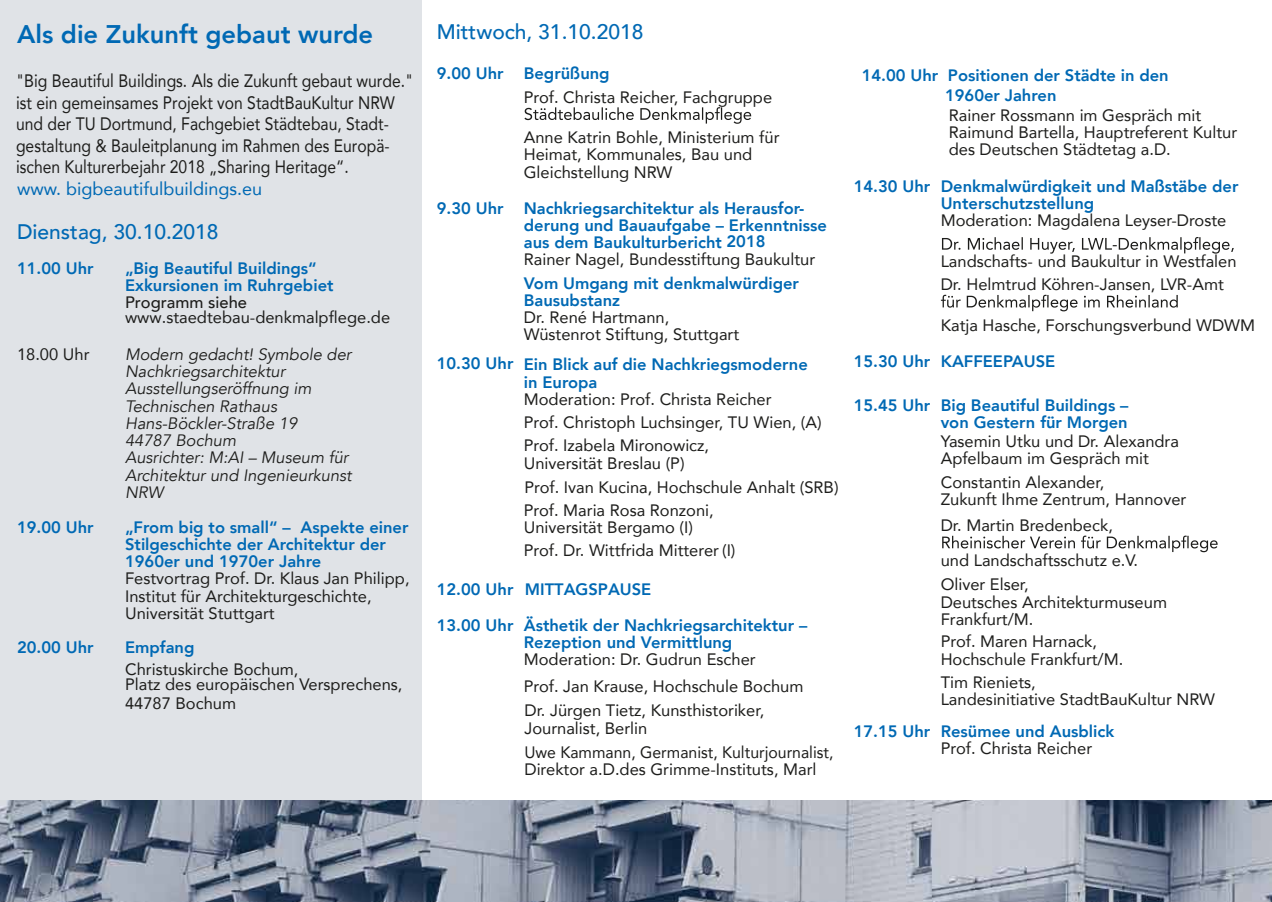
<style>
.page{position:relative;width:1272px;height:902px;background:#fff}
.page>*{position:absolute;margin:0;border:0;box-sizing:border-box;transform-origin:0 0}
.t1{font:800 25.5px "Avenir";color:#0069b4}
.t2{font:500 21px "Avenir";color:#0069b4}
.t3{font:18px/21.6px "Avenir";color:#1d1d1b;scale:.87 1}
.t4{font:18px "Avenir";color:#0069b4}
.t5{font:16.5px/17.2px "Avenir";color:#1d1d1b}
.t6{font:800 16.5px/17.2px "Avenir";color:#0069b4}
.t7{font:italic 16.5px/17.2px "Avenir";color:#1d1d1b}
.t8{font:16.5px/17.2px "Avenir";color:#1d1d1b;scale:.96 1}
.t9{font:500 16.5px "Avenir";color:#1d1d1b}
</style>
<div class="page">
<div style="left:0;top:0;width:422px;height:800px;background:#e0e3e7"></div>
<svg style="left:524px;top:107px;width:227px;height:17px"></svg>
<svg style="left:942px;top:237px;width:291px;height:16px"></svg>
<svg style="left:940px;top:295px;width:237px;height:16px"></svg>
<svg style="left:942px;top:535px;width:275px;height:17px"></svg>
<img style="left:0;top:800px;width:1271px;height:101px">
<h1 class="t1" style="left:17px;top:14px;width:358px">Als die Zukunft gebaut wurde</h1>
<p class="t3" style="left:16px;top:69px;width:458px">"Big Beautiful Buildings. Als die Zukunft gebaut wurde." ist ein gemeinsames Projekt von StadtBauKultur NRW und der TU Dortmund, Fachgebiet Städtebau, Stadt&shy;gestaltung &amp; Bauleitplanung im Rahmen des Europä&shy;ischen Kulturerbejahr 2018 „Sharing Heritage“.</p>
<p class="t4" style="left:17px;top:175px;width:247px">www. bigbeautifulbuildings.eu</p>
<p class="t2" style="left:17px;top:214px;width:203px">Dienstag, 30.10.2018</p>
<p class="t6" style="left:17px;top:259px;width:78px">11.00 Uhr</p>
<p class="t6" style="left:125px;top:259px;width:210px">„Big Beautiful Buildings“<br>Exkursionen im Ruhrgebiet</p>
<p class="t9" style="left:125px;top:288px;width:123px">Programm siehe</p>
<p class="t5" style="left:17px;top:345px;width:74px">18.00 Uhr</p>
<p class="t7" style="left:125px;top:346px;width:228px">Modern gedacht! Symbole der<br>Nachkriegsarchitektur<br>Ausstellungseröffnung im<br>Technischen Rathaus<br>Hans-Böckler-Straße 19<br>44787 Bochum<br>Ausrichter: M:AI – Museum für<br>Architektur und Ingenieurkunst<br>NRW</p>
<p class="t6" style="left:17px;top:518px;width:78px">19.00 Uhr</p>
<p class="t6" style="left:125px;top:518px;width:285px">„From big to small“ – Aspekte einer<br>Stilgeschichte der Architektur der<br>1960er und 1970er Jahre</p>
<p class="t5" style="left:125px;top:569px;width:286px">Festvortrag Prof. Dr. Klaus Jan Philipp,<br>Institut für Architekturgeschichte,<br>Universität Stuttgart</p>
<p class="t6" style="left:17px;top:639px;width:78px">20.00 Uhr</p>
<p class="t6" style="left:125px;top:639px;width:71px">Empfang</p>
<p class="t5" style="left:125px;top:661px;width:279px;line-height:15.3px">Christuskirche Bochum,<br>Platz des europäischen Versprechens,</p>
<p class="t5" style="left:125px;top:694px;width:113px">44787 Bochum</p>
<p class="t5" style="left:125px;top:308px;width:266px">www.staedtebau-denkmalpflege.de</p>
<p class="t2" style="left:437px;top:13px;width:208px">Mittwoch, 31.10.2018</p>
<p class="t6" style="left:437px;top:65px;width:174px">9.00 Uhr Begrüßung</p>
<p class="t5" style="left:524px;top:88px;width:250px">Prof. Christa Reicher, Fachgruppe</p>
<p class="t5" style="left:524px;top:128px;width:257px">Anne Katrin Bohle, Ministerium für<br>Heimat, Kommunales, Bau und<br>Gleichstellung NRW</p>
<p class="t6" style="left:524px;top:199px;width:305px;text-indent:-87px">9.30 Uhr Nachkriegsarchitektur als Herausfor&shy;derung und Bauaufgabe – Erkenntnisse aus dem Baukulturbericht 2018</p>
<p class="t5" style="left:524px;top:250px;width:293px">Rainer Nagel, Bundesstiftung Baukultur</p>
<p class="t6" style="left:524px;top:274px;width:277px">Vom Umgang mit denkmalwürdiger<br>Bausubstanz</p>
<p class="t5" style="left:524px;top:308px;width:217px">Dr. René Hartmann,<br>Wüstenrot Stiftung, Stuttgart</p>
<p class="t6" style="left:524px;top:356px;width:285px;text-indent:-87px">10.30 Uhr Ein Blick auf die Nachkriegsmoderne in Europa</p>
<p class="t5" style="left:524px;top:387px;width:299px;line-height:23.2px">Moderation: Prof. Christa Reicher<br>Prof. Christoph Luchsinger, TU Wien, (A)<br>Prof. Izabela Mironowicz,</p>
<p class="t5" style="left:524px;top:454px;width:162px">Universität Breslau (P)</p>
<p class="t5" style="left:524px;top:501px;width:191px">Prof. Maria Rosa Ronzoni,<br>Universität Bergamo (I)</p>
<p class="t5" style="left:524px;top:478px;width:316px">Prof. Ivan Kucina, Hochschule Anhalt (SRB)</p>
<p class="t5" style="left:524px;top:541px;width:213px">Prof. Dr. Wittfrida Mitterer (I)</p>
<p class="t6" style="left:437px;top:571px;width:372px;line-height:36px">12.00 Uhr<br>13.00 Uhr Ästhetik der Nachkriegsarchitektur –</p>
<p class="t6" style="left:524px;top:633px;width:210px">Rezeption und Vermittlung</p>
<p class="t5" style="left:524px;top:646px;width:281px;line-height:26.2px">Moderation: Dr. Gudrun Escher<br>Prof. Jan Krause, Hochschule Bochum</p>
<p class="t6" style="left:525px;top:580px;width:128px">MITTAGSPAUSE</p>
<p class="t5" style="left:524px;top:701px;width:241px">Dr. Jürgen Tietz, Kunsthistoriker,<br>Journalist, Berlin</p>
<p class="t8" style="left:524px;top:742px;width:323px">Uwe Kammann, Germanist, Kulturjournalist,<br>Direktor a.D.des Grimme-Instituts, Marl</p>
<p class="t6" style="left:945px;top:65px;width:225px;line-height:19.8px;text-indent:-83px">14.00 Uhr Positionen der Städte in den<br>1960er Jahren</p>
<p class="t5" style="left:948px;top:106px;width:290px">Rainer Rossmann im Gespräch mit<br>Raimund Bartella, Hauptreferent Kultur des Deutschen Städtetag a.D.</p>
<p class="t6" style="left:940px;top:177px;width:299px;text-indent:-87px">14.30 Uhr Denkmalwürdigkeit und Maßstäbe der<br>Unterschutzstellung</p>
<p class="t5" style="left:940px;top:211px;width:287px">Moderation: Magdalena Leyser-Droste</p>
<p class="t5" style="left:940px;top:249px;width:297px;line-height:23.2px">Landschafts- und Baukultur in Westfalen<br>Dr. Helmtrud Köhren-Jansen, LVR-Amt</p>
<p class="t5" style="left:940px;top:316px;width:316px">Katja Hasche, Forschungsverbund WDWM</p>
<p class="t6" style="left:853px;top:353px;width:203px">15.30 Uhr KAFFEEPAUSE</p>
<p class="t6" style="left:853px;top:396px;width:276px;text-align:right">15.45 Uhr Big Beautiful Buildings – von Gestern für Morgen</p>
<p class="t5" style="left:940px;top:432px;width:240px">Yasemin Utku und Dr. Alexandra<br>Apfelbaum im Gespräch mit</p>
<p class="t5" style="left:940px;top:472px;width:247px">Constantin Alexander,<br>Zukunft Ihme Zentrum, Hannover</p>
<p class="t5" style="left:940px;top:507px;width:199px;line-height:34.5px">Dr. Martin Bredenbeck, und Landschaftsschutz e.V.</p>
<p class="t5" style="left:940px;top:575px;width:228px">Oliver Elser,<br>Deutsches Architekturmuseum</p>
<p class="t5" style="left:940px;top:632px;width:184px">Prof. Maren Harnack,<br>Hochschule Frankfurt/M.</p>
<p class="t5" style="left:940px;top:673px;width:276px">Tim Rieniets,<br>Landesinitiative StadtBauKultur NRW</p>
<p class="t6" style="left:853px;top:722px;width:262px">17.15 Uhr Resümee und Ausblick</p>
<p class="t5" style="left:940px;top:739px;width:153px">Prof. Christa Reicher</p>
<p class="t5" style="left:940px;top:610px;width:94px">Frankfurt/M.</p>
</div>
